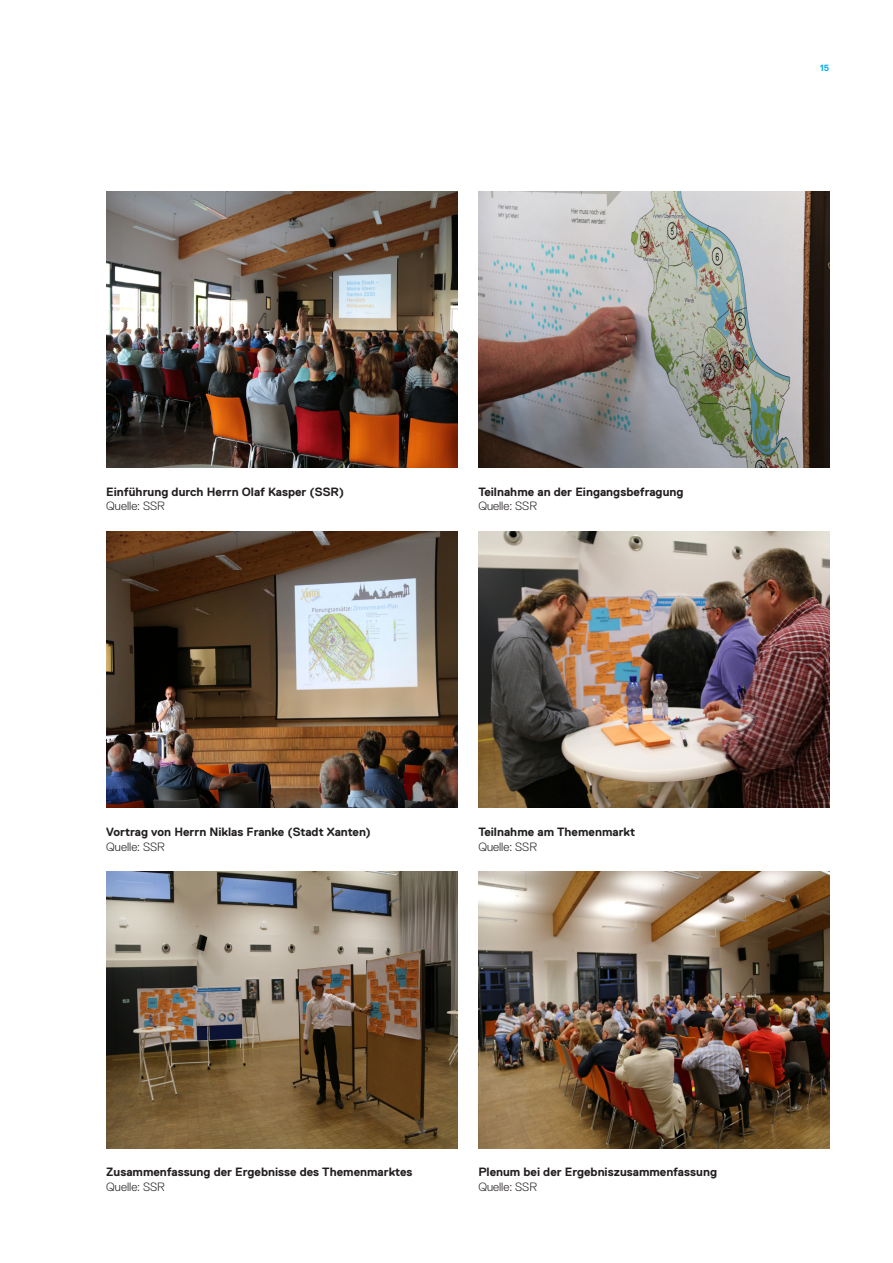
<style>
.page{position:relative;width:893px;height:1263px;background:#fff}
.page>*{position:absolute;margin:0;border:0;box-sizing:border-box;transform-origin:0 0}
.BU___Text{font:700 12px "Replica Pro";color:#231f20}
.BU___Quellen{font:300 12px "Replica Pro";color:#231f20}
.BU___Text-2{font:300 12px "Replica Pro";color:#231f20}
.t1{font:700 9px "Replica Pro";color:#00aeef}
</style>
<div class="page">
<img style="left:106px;top:872px;width:351px;height:276px">
<img style="left:478px;top:531px;width:351px;height:277px">
<img style="left:478px;top:872px;width:351px;height:276px">
<img style="left:106px;top:531px;width:351px;height:277px">
<img style="left:106px;top:191px;width:351px;height:277px">
<img style="left:478px;top:191px;width:351px;height:277px">
<p class="t1" style="left:820px;top:63px;width:11px">15</p>
<p class="BU___Text" style="left:106px;top:485px;width:239px">Einführung durch Herrn Olaf Kasper (SSR)</p>
<p class="BU___Text-2" style="left:106px;top:499px;width:60px">Quelle: SSR</p>
<p class="BU___Text" style="left:478px;top:485px;width:207px">Teilnahme an der Eingangsbefragung</p>
<p class="BU___Text-2" style="left:478px;top:499px;width:60px">Quelle: SSR</p>
<p class="BU___Text" style="left:106px;top:825px;width:266px">Vortrag von Herrn Niklas Franke (Stadt Xanten)</p>
<p class="BU___Text-2" style="left:106px;top:840px;width:60px">Quelle: SSR</p>
<p class="BU___Text" style="left:478px;top:825px;width:158px">Teilnahme am Themenmarkt</p>
<p class="BU___Quellen" style="left:478px;top:840px;width:60px">Quelle: SSR</p>
<p class="BU___Text" style="left:106px;top:1166px;width:308px">Zusammenfassung der Ergebnisse des Themenmarktes</p>
<p class="BU___Quellen" style="left:106px;top:1180px;width:60px">Quelle: SSR</p>
<p class="BU___Text" style="left:478px;top:1166px;width:240px">Plenum bei der Ergebniszusammenfassung</p>
<p class="BU___Quellen" style="left:478px;top:1180px;width:60px">Quelle: SSR</p>
</div>
